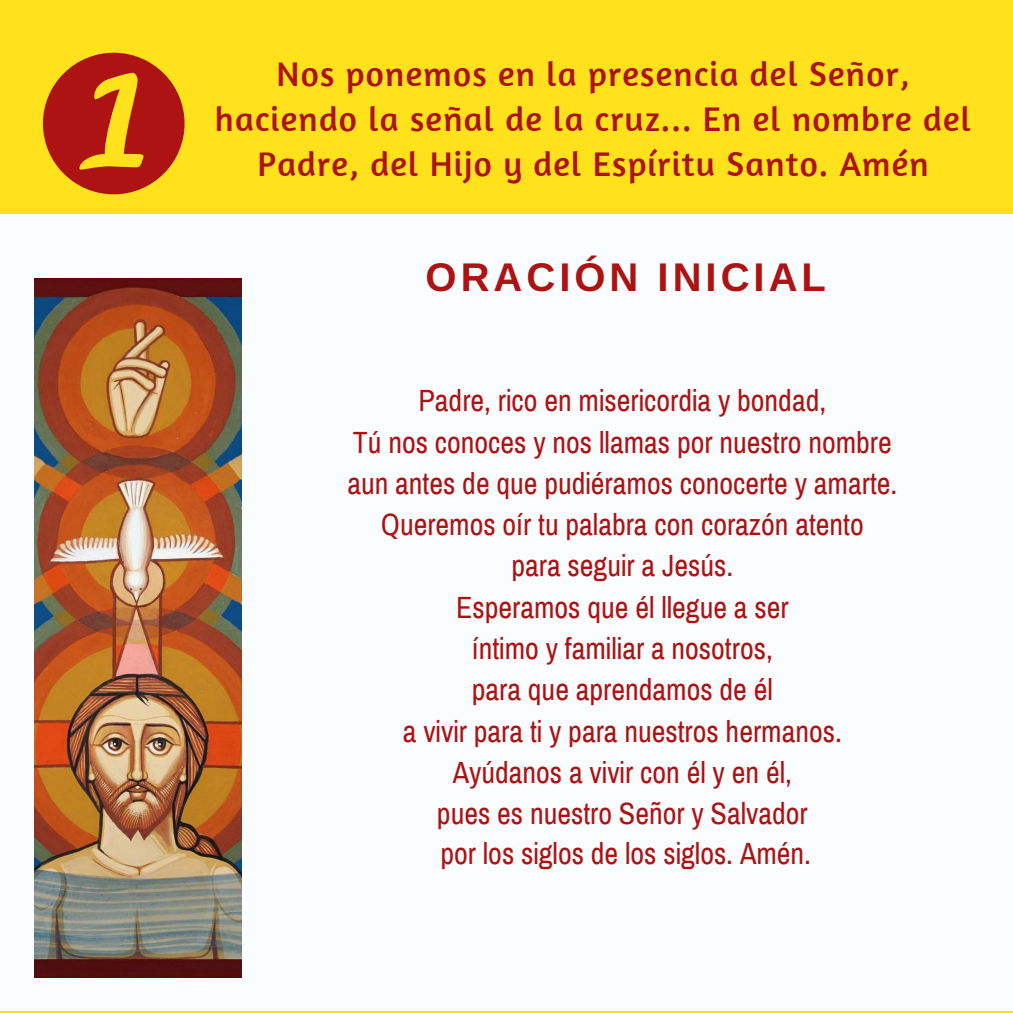
<style>
.page{position:relative;width:1013px;height:1013px;background:#fff}
.page>*{position:absolute;margin:0;border:0;box-sizing:border-box;transform-origin:0 0}
.t1{font:700 40px "Arimo";letter-spacing:.1em;color:#ad1313}
.t2{font:35px/45px "Amaranth";letter-spacing:.035em;color:#ad1313;text-align:center}
.t3{font:30px "Archivo Narrow";color:#ad1313}
</style>
<div class="page">
<div style="left:0;top:0;width:1012px;height:1012px;background:#ffe11c"></div>
<div style="left:0;top:214px;width:1012px;height:796px;background:#fafdff"></div>
<svg style="left:43px;top:53px;width:141px;height:141px"></svg>
<img style="left:35px;top:278px;width:206px;height:699px">
<p class="t2" style="left:215px;top:51px;width:757px">Nos ponemos en la presencia del Señor, haciendo la señal de la cruz... En el nombre del<br>Padre, del Hijo y del Espíritu Santo. Amén</p>
<p class="t1" style="left:425px;top:255px;width:402px">ORACIÓN INICIAL</p>
<p class="t3" style="left:418px;top:385px;width:409px">Padre, rico en misericordia y bondad,</p>
<p class="t3" style="left:353px;top:426px;width:540px">Tú nos conoces y nos llamas por nuestro nombre</p>
<p class="t3" style="left:347px;top:467px;width:551px">aun antes de que pudiéramos conocerte y amarte.</p>
<p class="t3" style="left:381px;top:509px;width:484px">Queremos oír tu palabra con corazón atento</p>
<p class="t3" style="left:511px;top:550px;width:223px">para seguir a Jesús.</p>
<p class="t3" style="left:456px;top:591px;width:334px">Esperamos que él llegue a ser</p>
<p class="t3" style="left:472px;top:632px;width:302px">íntimo y familiar a nosotros,</p>
<p class="t3" style="left:472px;top:674px;width:302px">para que aprendamos de él</p>
<p class="t3" style="left:403px;top:715px;width:440px">a vivir para ti y para nuestros hermanos.</p>
<p class="t3" style="left:453px;top:756px;width:341px">Ayúdanos a vivir con él y en él,</p>
<p class="t3" style="left:437px;top:797px;width:372px">pues es nuestro Señor y Salvador</p>
<p class="t3" style="left:440px;top:838px;width:372px">por los siglos de los siglos. Amén.</p>
</div>
